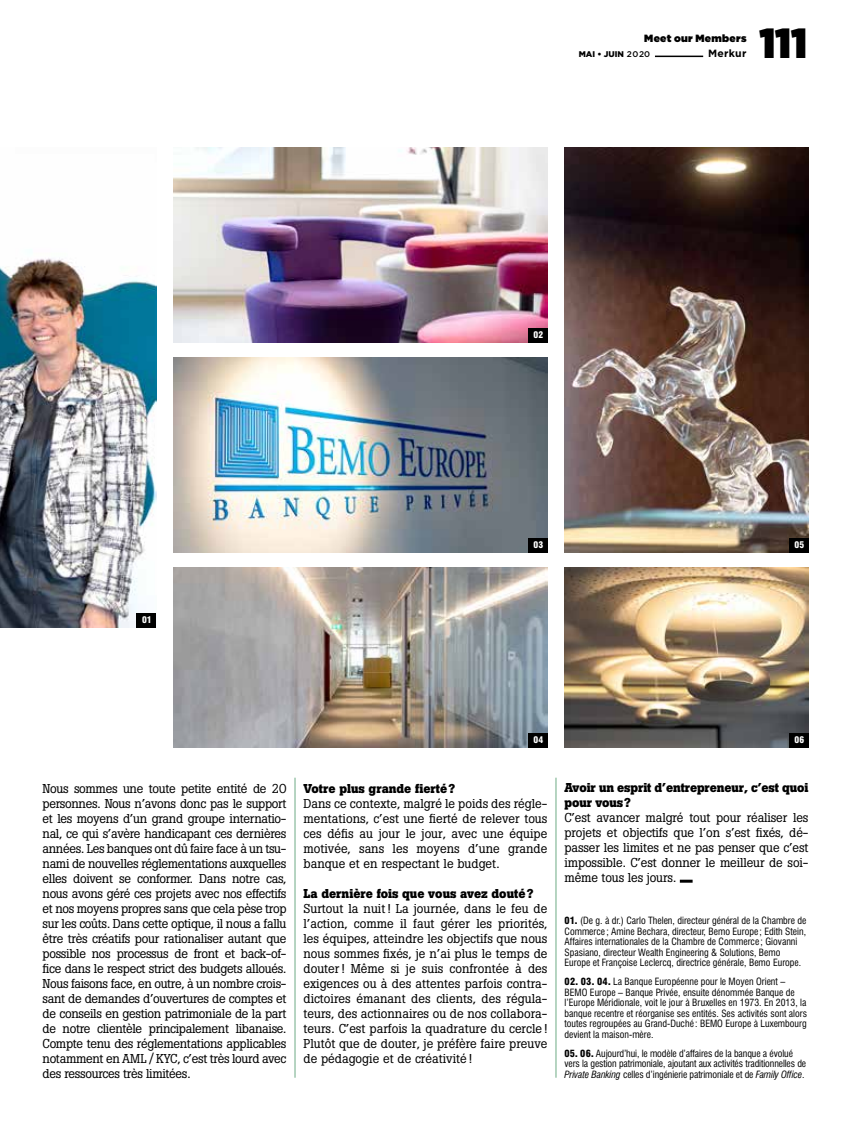
<style>
.page{position:relative;width:851px;height:1127px;background:#fff}
.page>*{position:absolute;margin:0;border:0;box-sizing:border-box;transform-origin:0 0}
.t1{font:900 42px "Gotham Narrow";color:#000}
.t2{font:12.75px/15px "Boton";color:#000;text-align:justify}
.t3{font:700 12.75px/15px "Boton";color:#000}
.t4{font:10.5px "Gotham Ultra";letter-spacing:.03em;color:#000}
.t5{font:700 10.5px "Gotham";letter-spacing:.025em;color:#000}
.t6{font:condensed 9.75px/10.5px "Swiss 721 BT";color:#000}
.t7{font:900 condensed 9px "Swiss 721 BT";color:#fff}
.t8{font:900 8.25px "Gotham";color:#000}
.s1{font-weight:500}
.s2{font-weight:900}
.s3{font-style:italic}
</style>
<div class="page">
<hr style="left:655px;top:56px;width:48px;height:1px;background:#000">
<img style="left:0;top:258px;width:156px;height:370px">
<svg style="left:679px;top:880px;width:13px;height:3px"></svg>
<hr style="left:294px;top:778px;width:1px;height:300px;background:#6eab85">
<hr style="left:555px;top:778px;width:1px;height:300px;background:#6eab85">
<img style="left:173px;top:148px;width:374px;height:195px">
<img style="left:173px;top:568px;width:374px;height:180px">
<img style="left:564px;top:148px;width:243px;height:405px">
<img style="left:564px;top:568px;width:244px;height:180px">
<img style="left:173px;top:358px;width:374px;height:195px">
<div style="left:137px;top:613px;width:19px;height:15px;background:#000"></div>
<div style="left:528px;top:733px;width:19px;height:15px;background:#000"></div>
<div style="left:528px;top:538px;width:19px;height:14px;background:#000"></div>
<div style="left:528px;top:328px;width:19px;height:15px;background:#000"></div>
<div style="left:789px;top:733px;width:19px;height:15px;background:#000"></div>
<div style="left:789px;top:538px;width:19px;height:14px;background:#000"></div>
<p class="t4" style="left:644px;top:33px;width:104px">Meet our Members</p>
<p class="t8" style="left:578px;top:50px;width:73px">MAI • JUIN <span class="s1">2020</span></p>
<p class="t5" style="left:708px;top:48px;width:40px">Merkur</p>
<h1 class="t1" style="left:759px;top:14px;width:49px">111</h1>
<p class="t7" style="left:533px;top:330px;width:11px">02</p>
<p class="t7" style="left:142px;top:615px;width:11px">01</p>
<p class="t7" style="left:533px;top:539px;width:11px">03</p>
<p class="t7" style="left:794px;top:539px;width:11px">05</p>
<p class="t7" style="left:533px;top:735px;width:11px">04</p>
<p class="t2" style="left:43px;top:781px;width:245px">Nous sommes une toute petite entité de 20 personnes. Nous n’avons donc pas le support et les moyens d’un grand groupe internatio&shy;nal, ce qui s’avère handicapant ces dernières années. Les banques ont dû faire face à un tsu&shy;nami de nouvelles réglementations auxquelles elles doivent se conformer. Dans notre cas, nous avons géré ces projets avec nos effectifs et nos moyens propres sans que cela pèse trop sur les coûts. Dans cette optique, il nous a fallu être très créatifs pour rationaliser autant que possible nos processus de front et back-of&shy;fice dans le respect strict des budgets alloués.<br>Nous faisons face, en outre, à un nombre crois&shy;sant de demandes d’ouvertures de comptes et de conseils en gestion patrimoniale de la part de notre clientèle principalement libanaise.<br>Compte tenu des réglementations applicables notamment en AML / KYC, c’est très lourd avec des ressources très limitées.</p>
<p class="t3" style="left:303px;top:780px;width:153px">Votre plus grande fierté?</p>
<p class="t2" style="left:303px;top:795px;width:245px">Dans ce contexte, malgré le poids des régle&shy;mentations, c’est une fierté de relever tous ces défis au jour le jour, avec une équipe motivée, sans les moyens d’une grande banque et en respectant le budget.</p>
<p class="t3" style="left:303px;top:885px;width:231px">La dernière fois que vous avez douté?</p>
<p class="t2" style="left:303px;top:900px;width:245px">Surtout la nuit! La journée, dans le feu de l’action, comme il faut gérer les priorités, les équipes, atteindre les objectifs que nous nous sommes fixés, je n’ai plus le temps de douter! Même si je suis confrontée à des exigences ou à des attentes parfois contra&shy;dictoires émanant des clients, des régula&shy;teurs, des actionnaires ou de nos collabora&shy;teurs. C’est parfois la quadrature du cercle!<br>Plutôt que de douter, je préfère faire preuve de pédagogie et de créativité!</p>
<p class="t7" style="left:794px;top:735px;width:11px">06</p>
<p class="t3" style="left:564px;top:780px;width:245px">Avoir un esprit d’entrepreneur, c’est quoi pour vous?</p>
<p class="t2" style="left:564px;top:810px;width:245px">C’est avancer malgré tout pour réaliser les projets et objectifs que l’on s’est fixés, dé&shy;passer les limites et ne pas penser que c’est impossible. C’est donner le meilleur de soi&shy;même tous les jours.</p>
<p class="t6" style="left:564px;top:915px;width:243px"><span class="s2">01.</span> (De g. à dr.) Carlo Thelen, directeur général de la Chambre de Commerce ; Amine Bechara, directeur, Bemo Europe ; Edith Stein, Affaires internationales de la Chambre de Commerce ; Giovanni Spasiano, directeur Wealth Engineering &amp; Solutions, Bemo Europe et Françoise Leclercq, directrice générale, Bemo Europe.</p>
<p class="t6" style="left:564px;top:976px;width:244px"><span class="s2">02. 03. 04.</span> La Banque Européenne pour le Moyen Orient – BEMO Europe – Banque Privée, ensuite dénommée Banque de l’Europe Méridionale, voit le jour à Bruxelles en 1973. En 2013, la banque recentre et réorganise ses entités. Ses activités sont alors toutes regroupées au Grand-Duché : BEMO Europe à Luxembourg devient la maison-mère.</p>
<p class="t6" style="left:564px;top:1048px;width:243px"><span class="s2">05. 06.</span> Aujourd’hui, le modèle d’affaires de la banque a évolué vers la gestion patrimoniale, ajoutant aux activités traditionnelles de<br><span class="s3">Private Banking</span> celles d’ingénierie patrimoniale et de <span class="s3">Family Office</span>.</p>
</div>
